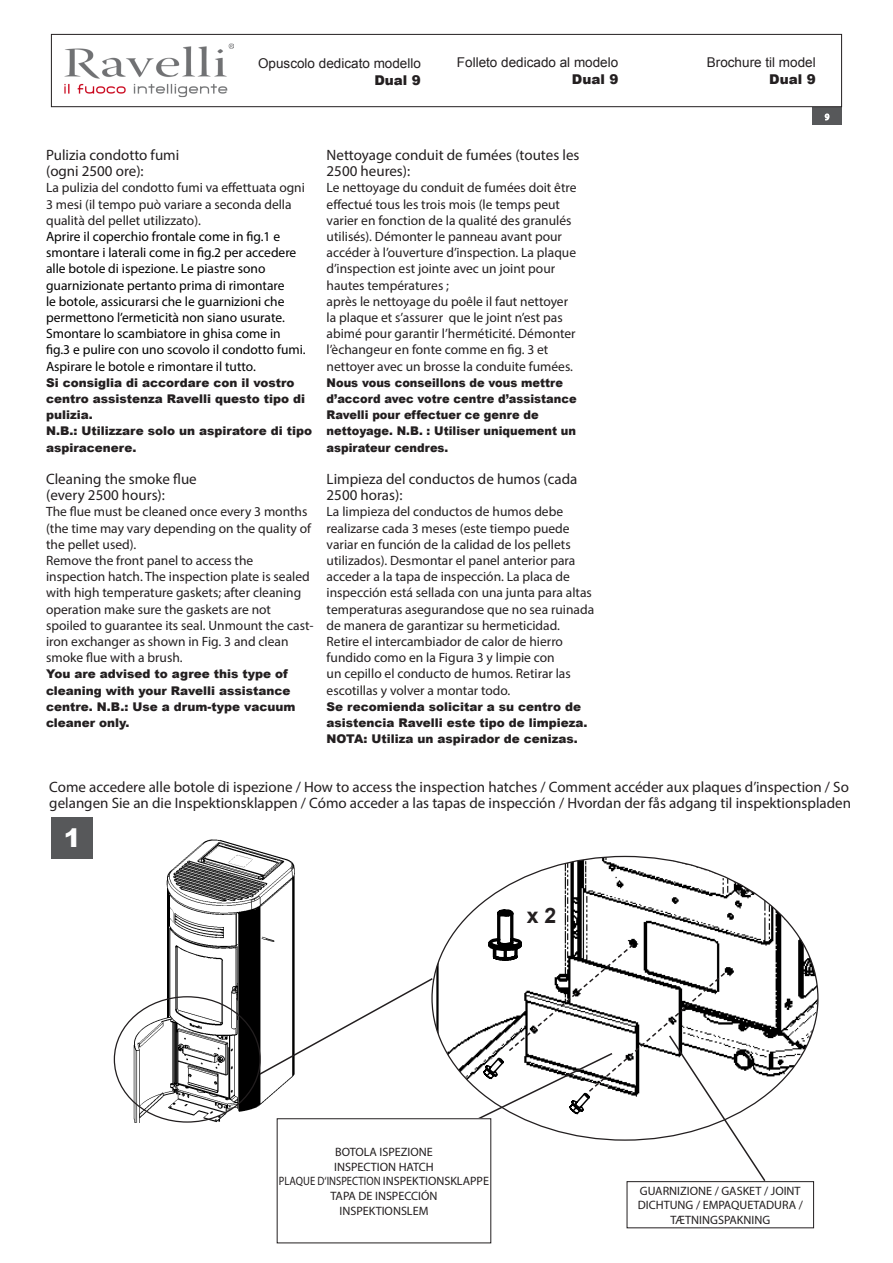
<style>
.page{position:relative;width:893px;height:1263px;background:#fff}
.page>*{position:absolute;margin:0;border:0;box-sizing:border-box;transform-origin:0 0}
.t1{font:900 25.5px "Arial";color:#fff}
.t2{font:700 21.3px "Arial";color:#231f20}
.t3{font:15px/16.2px "Myriad Pro";color:#231f20}
.t4{font:13.5px/16.2px "Myriad Pro";color:#231f20}
.t5{font:13.5px/16.2px "Myriad Pro";color:#000}
.t6{font:13.5px "Arial";color:#231f20}
.t7{font:900 13.5px "Arial";color:#231f20}
.t8{font:12.15px/14.5px "Myriad Pro";color:#231f20;text-align:center}
.t9{font:900 12px/16.2px "Arial";color:#231f20}
.t10{font:900 12px/16.2px "Arial";color:#231f20;scale:.95 1}
</style>
<div class="page">
<div style="left:812px;top:83px;width:30px;height:41px;background:#57585a"></div>
<svg style="left:825px;top:114px;width:4px;height:6px"></svg>
<div style="left:51px;top:34px;width:791px;height:73px;background:#fff"></div>
<div style="left:51px;top:34px;width:791px;height:73px;border:1px solid #231f20"></div>
<img style="left:65px;top:33px;width:168px;height:75px">
<div style="left:52px;top:818px;width:41px;height:41px;background:#57585a"></div>
<img style="left:113px;top:839px;width:182px;height:283px">
<svg style="left:258px;top:977px;width:174px;height:99px"></svg>
<img style="left:432px;top:856px;width:386px;height:239px">
<svg style="left:448px;top:903px;width:319px;height:280px"></svg>
<div style="left:277px;top:1119px;width:214px;height:124px;background:#fff"></div>
<div style="left:277px;top:1118px;width:214px;height:125px;border:1px solid #231f20"></div>
<p class="t6" style="left:258px;top:55px;width:164px">Opuscolo dedicato modello</p>
<p class="t7" style="left:374px;top:70px;width:48px">Dual 9</p>
<p class="t6" style="left:457px;top:54px;width:163px">Folleto dedicado al modelo</p>
<p class="t7" style="left:572px;top:69px;width:48px">Dual 9</p>
<p class="t6" style="left:707px;top:54px;width:110px">Brochure til model</p>
<p class="t7" style="left:769px;top:69px;width:48px">Dual 9</p>
<p class="t3" style="left:46px;top:147px;width:135px">Pulizia condotto fumi (ogni 2500 ore):</p>
<p class="t4" style="left:46px;top:180px;width:260px">La pulizia del condotto fumi va effettuata ogni<br>3 mesi (il tempo può variare a seconda della qualità del pellet utilizzato).</p>
<p class="t5" style="left:46px;top:228px;width:261px">Aprire il coperchio frontale come in fig.1 e smontare i laterali come in fig.2 per accedere alle botole di ispezione. Le piastre sono guarnizionate pertanto prima di rimontare<br>le botole, assicurarsi che le guarnizioni che permettono l’ermeticità non siano usurate.<br>Smontare lo scambiatore in ghisa come in fig.3 e pulire con uno scovolo il condotto fumi.<br>Aspirare le botole e rimontare il tutto.</p>
<p class="t9" style="left:46px;top:374px;width:267px">Si consiglia di accordare con il vostro centro assistenza Ravelli questo tipo di pulizia.<br>N.B.: Utilizzare solo un aspiratore di tipo aspiracenere.</p>
<p class="t3" style="left:46px;top:471px;width:152px">Cleaning the smoke flue (every 2500 hours):</p>
<p class="t4" style="left:46px;top:504px;width:269px">The flue must be cleaned once every 3 months (the time may vary depending on the quality of the pellet used).<br>Remove the front panel to access the inspection hatch. The inspection plate is sealed with high temperature gaskets; after cleaning operation make sure the gaskets are not spoiled to guarantee its seal. Unmount the cast&shy;iron exchanger as shown in Fig. 3 and clean smoke flue with a brush.</p>
<p class="t9" style="left:46px;top:666px;width:251px">You are advised to agree this type of cleaning with your Ravelli assistance centre. N.B.: Use a drum-type vacuum cleaner only.</p>
<p class="t3" style="left:327px;top:147px;width:254px">Nettoyage conduit de fumées (toutes les<br>2500 heures):</p>
<p class="t4" style="left:327px;top:180px;width:251px">Le nettoyage du conduit de fumées doit être effectué tous les trois mois (le temps peut varier en fonction de la qualité des granulés utilisés). Démonter le panneau avant pour accéder à l’ouverture d’inspection. La plaque d’inspection est jointe avec un joint pour hautes températures ;<br>après le nettoyage du poêle il faut nettoyer la plaque et s’assurer que le joint n’est pas abimé pour garantir l’herméticité. Démonter l’èchangeur en fonte comme en fig. 3 et nettoyer avec un brosse la conduite fumées.</p>
<p class="t10" style="left:327px;top:374px;width:265px">Nous vous conseillons de vous mettre d’accord avec votre centre d’assistance Ravelli pour effectuer ce genre de nettoyage. N.B. : Utiliser uniquement un aspirateur cendres.</p>
<p class="t3" style="left:327px;top:471px;width:252px">Limpieza del conductos de humos (cada<br>2500 horas):</p>
<p class="t4" style="left:327px;top:504px;width:269px">La limpieza del conductos de humos debe realizarse cada 3 meses (este tiempo puede variar en función de la calidad de los pellets utilizados). Desmontar el panel anterior para acceder a la tapa de inspección. La placa de inspección está sellada con una junta para altas temperaturas asegurandose que no sea ruinada de manera de garantizar su hermeticidad.<br>Retire el intercambiador de calor de hierro fundido como en la Figura 3 y limpie con<br>un cepillo el conducto de humos. Retirar las escotillas y volver a montar todo.</p>
<p class="t9" style="left:327px;top:698px;width:262px">Se recomienda solicitar a su centro de asistencia Ravelli este tipo de limpieza.<br>NOTA: Utiliza un aspirador de cenizas.</p>
<p class="t3" style="left:49px;top:778px;width:803px">Come accedere alle botole di ispezione / How to access the inspection hatches / Comment accéder aux plaques d’inspection / So gelangen Sie an die Inspektionsklappen / Cómo acceder a las tapas de inspección / Hvordan der fås adgang til inspektionspladen</p>
<h1 class="t1" style="left:64px;top:819px;width:19px">1</h1>
<h2 class="t2" style="left:527px;top:901px;width:31px">x 2</h2>
<p class="t8" style="left:279px;top:1145px;width:212px">BOTOLA ISPEZIONE<br>INSPECTION HATCH<br>PLAQUE D‘INSPECTION INSPEKTIONSKLAPPE<br>TAPA DE INSPECCIÓN<br>INSPEKTIONSLEM</p>
<p class="t8" style="left:638px;top:1183px;width:167px">GUARNIZIONE / GASKET / JOINT<br>DICHTUNG / EMPAQUETADURA /<br>TÆTNINGSPAKNING</p>
</div>
